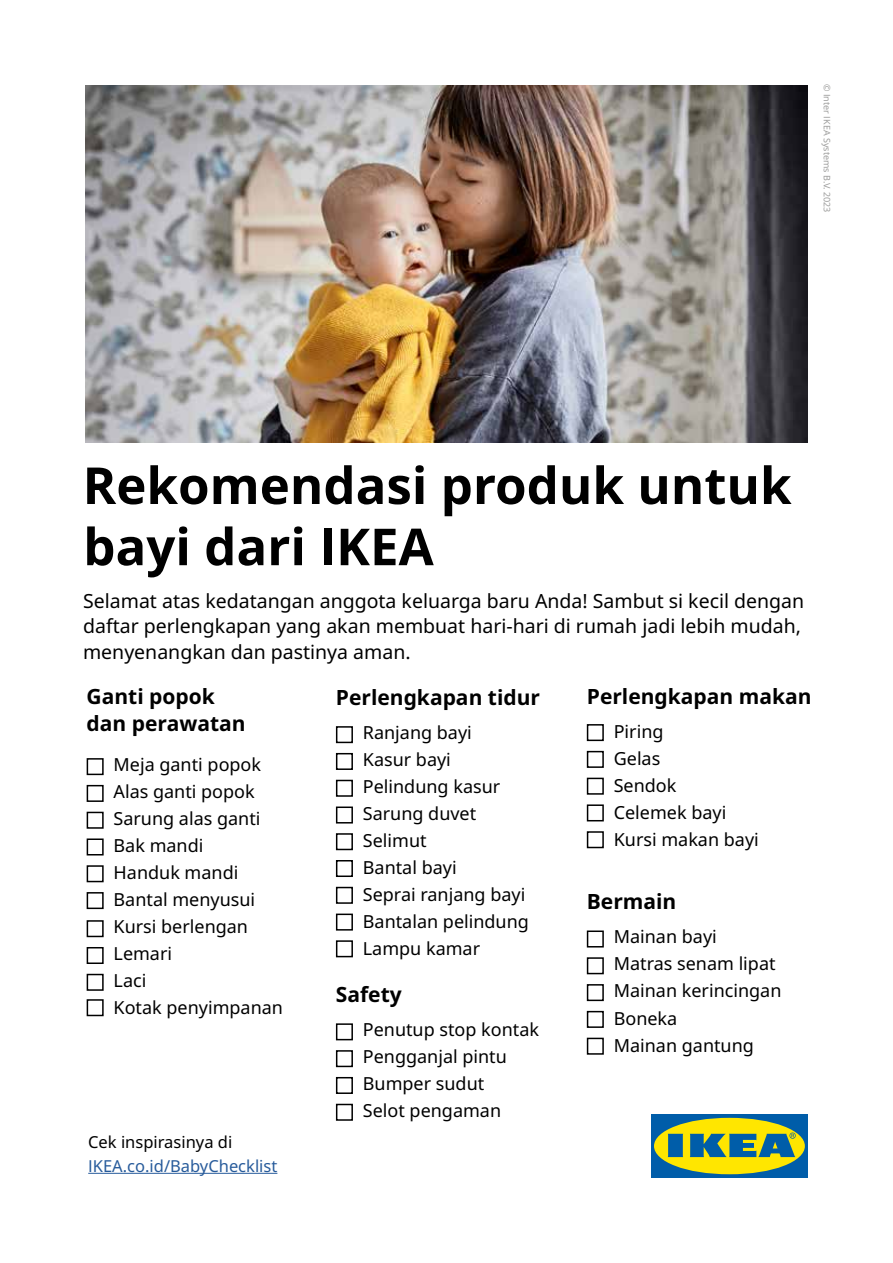
<style>
.page{position:relative;width:893px;height:1263px;background:#fff}
.page>*{position:absolute;margin:0;border:0;box-sizing:border-box;transform-origin:0 0}
.t1{font:700 51px/61.2px "Noto IKEA Latin";color:#000}
.t2{font:700 21px/27px "Noto IKEA Latin";color:#000}
.t3{font:19.5px/25.5px "Noto IKEA Latin";color:#000}
.t4{font:18px/27px "Noto IKEA Latin";color:#000}
.t5{font:16.5px "Noto IKEA Latin";color:#275b9b}
.t6{font:16.5px "Noto IKEA Latin";color:#000}
.t7{font:9px "Noto IKEA Latin";color:#9d9d9c}
</style>
<div class="page">
<div style="left:651px;top:1114px;width:157px;height:64px;background:#005da9"></div>
<div style="left:654px;top:1118px;width:151px;height:56px;background:#ffe600;border-radius:50%"></div>
<svg style="left:668px;top:1134px;width:15px;height:23px"></svg>
<svg style="left:690px;top:1132px;width:106px;height:25px"></svg>
<img style="left:85px;top:85px;width:723px;height:357px">
<hr style="left:88px;top:1173px;width:189px;height:1px;background:#275b9b">
<div style="left:336px;top:726px;width:17px;height:17px;border:2px solid #000"></div>
<div style="left:336px;top:833px;width:17px;height:17px;border:2px solid #000"></div>
<div style="left:336px;top:1023px;width:17px;height:17px;border:2px solid #000"></div>
<div style="left:87px;top:758px;width:17px;height:17px;border:2px solid #000"></div>
<div style="left:336px;top:753px;width:17px;height:17px;border:2px solid #000"></div>
<div style="left:336px;top:860px;width:17px;height:17px;border:2px solid #000"></div>
<div style="left:336px;top:940px;width:17px;height:17px;border:2px solid #000"></div>
<div style="left:336px;top:1050px;width:17px;height:17px;border:2px solid #000"></div>
<div style="left:87px;top:785px;width:17px;height:17px;border:2px solid #000"></div>
<div style="left:336px;top:780px;width:17px;height:17px;border:2px solid #000"></div>
<div style="left:336px;top:887px;width:17px;height:17px;border:2px solid #000"></div>
<div style="left:336px;top:1077px;width:17px;height:17px;border:2px solid #000"></div>
<div style="left:87px;top:812px;width:17px;height:17px;border:2px solid #000"></div>
<div style="left:336px;top:806px;width:17px;height:17px;border:2px solid #000"></div>
<div style="left:336px;top:913px;width:17px;height:17px;border:2px solid #000"></div>
<div style="left:587px;top:724px;width:17px;height:17px;border:2px solid #000"></div>
<div style="left:587px;top:751px;width:17px;height:17px;border:2px solid #000"></div>
<div style="left:587px;top:778px;width:17px;height:17px;border:2px solid #000"></div>
<div style="left:587px;top:831px;width:17px;height:17px;border:2px solid #000"></div>
<div style="left:587px;top:804px;width:17px;height:17px;border:2px solid #000"></div>
<div style="left:336px;top:1104px;width:17px;height:17px;border:2px solid #000"></div>
<div style="left:87px;top:838px;width:17px;height:17px;border:2px solid #000"></div>
<div style="left:87px;top:920px;width:17px;height:17px;border:2px solid #000"></div>
<div style="left:87px;top:865px;width:17px;height:17px;border:2px solid #000"></div>
<div style="left:87px;top:947px;width:17px;height:17px;border:2px solid #000"></div>
<div style="left:587px;top:930px;width:17px;height:17px;border:2px solid #000"></div>
<div style="left:587px;top:957px;width:17px;height:17px;border:2px solid #000"></div>
<div style="left:587px;top:984px;width:17px;height:17px;border:2px solid #000"></div>
<div style="left:587px;top:1011px;width:17px;height:17px;border:2px solid #000"></div>
<div style="left:587px;top:1038px;width:17px;height:17px;border:2px solid #000"></div>
<div style="left:87px;top:892px;width:17px;height:17px;border:2px solid #000"></div>
<div style="left:87px;top:974px;width:17px;height:17px;border:2px solid #000"></div>
<div style="left:87px;top:999px;width:17px;height:17px;border:2px solid #000"></div>
<p class="t7" style="left:833px;top:84px;width:130px;rotate:90deg">© Inter IKEA Systems B.V. 2023</p>
<h1 class="t1" style="left:83px;top:454px;width:710px">Rekomendasi produk untuk bayi dari IKEA</h1>
<p class="t3" style="left:83px;top:587px;width:723px">Selamat atas kedatangan anggota keluarga baru Anda! Sambut si kecil dengan daftar perlengkapan yang akan membuat hari-hari di rumah jadi lebih mudah, menyenangkan dan pastinya aman.</p>
<p class="t2" style="left:336px;top:683px;width:206px">Perlengkapan tidur</p>
<p class="t2" style="left:587px;top:682px;width:226px">Perlengkapan makan</p>
<p class="t4" style="left:614px;top:717px;width:147px">Piring<br>Gelas<br>Sendok<br>Celemek bayi<br>Kursi makan bayi</p>
<p class="t2" style="left:87px;top:682px;width:160px">Ganti popok dan perawatan</p>
<p class="t4" style="left:363px;top:718px;width:168px">Ranjang bayi<br>Kasur bayi<br>Pelindung kasur<br>Sarung duvet<br>Selimut<br>Bantal bayi<br>Seprai ranjang bayi<br>Bantalan pelindung<br>Lampu kamar</p>
<p class="t4" style="left:114px;top:750px;width:171px">Meja ganti popok<br>Alas ganti popok<br>Sarung alas ganti<br>Bak mandi<br>Handuk mandi<br>Bantal menyusui<br>Kursi berlengan<br>Lemari<br>Laci<br>Kotak penyimpanan</p>
<p class="t2" style="left:587px;top:887px;width:91px">Bermain</p>
<p class="t4" style="left:614px;top:923px;width:169px">Mainan bayi<br>Matras senam lipat<br>Mainan kerincingan<br>Boneka<br>Mainan gantung</p>
<p class="t2" style="left:336px;top:980px;width:67px">Safety</p>
<p class="t4" style="left:363px;top:1015px;width:178px">Penutup stop kontak<br>Pengganjal pintu<br>Bumper sudut<br>Selot pengaman</p>
<p class="t6" style="left:88px;top:1130px;width:146px">Cek inspirasinya di</p>
<p class="t5" style="left:88px;top:1154px;width:191px">IKEA.co.id/BabyChecklist</p>
</div>
